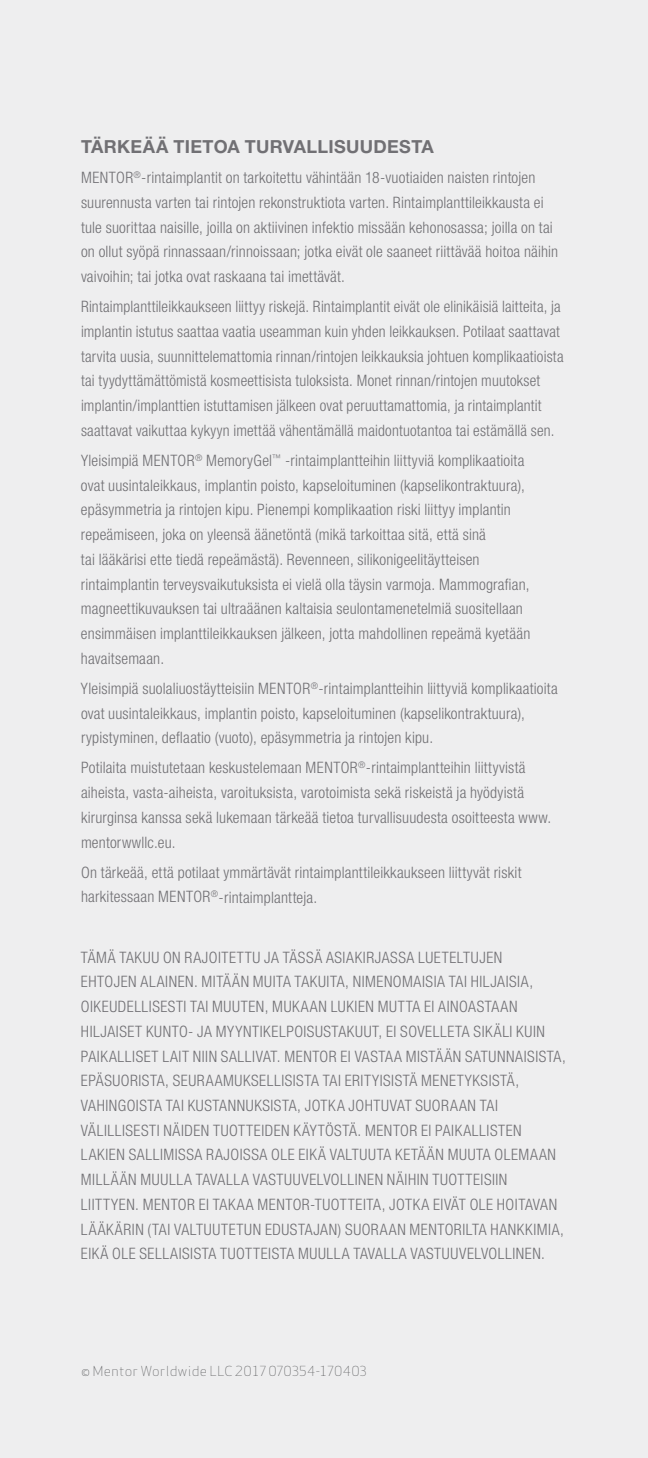
<style>
.page{position:relative;width:648px;height:1458px;background:#eeeeef}
.page>*{position:absolute;margin:0;border:0;box-sizing:border-box;transform-origin:0 0}
.t1{font:700 18px "Helvetica Neue LT Std";letter-spacing:.02em;color:#717074}
.t2{font:300 condensed 15.75px/24.8px "Helvetica Neue LT Std";letter-spacing:.015em;color:#717074}
.t3{font:300 condensed 15.75px/24.8px "Helvetica Neue LT Std";letter-spacing:.035em;color:#717074}
.body{font:300 13.5px "Apex Sans";letter-spacing:.02em;color:#57585a}
</style>
<div class="page">
<p class="t1" style="left:81px;top:136px;width:354px">TÄRKEÄÄ TIETOA TURVALLISUUDESTA</p>
<p class="t2" style="left:81px;top:165px;width:479px">MENTOR<sup>®</sup>-rintaimplantit on tarkoitettu vähintään 18-vuotiaiden naisten rintojen suurennusta varten tai rintojen rekonstruktiota varten. Rintaimplanttileikkausta ei tule suorittaa naisille, joilla on aktiivinen infektio missään kehonosassa; joilla on tai on ollut syöpä rinnassaan/rinnoissaan; jotka eivät ole saaneet riittävää hoitoa näihin vaivoihin; tai jotka ovat raskaana tai imettävät.</p>
<p class="t2" style="left:81px;top:294px;width:484px">Rintaimplanttileikkaukseen liittyy riskejä. Rintaimplantit eivät ole elinikäisiä laitteita, ja implantin istutus saattaa vaatia useamman kuin yhden leikkauksen. Potilaat saattavat tarvita uusia, suunnittelemattomia rinnan/rintojen leikkauksia johtuen komplikaatioista tai tyydyttämättömistä kosmeettisista tuloksista. Monet rinnan/rintojen muutokset implantin/implanttien istuttamisen jälkeen ovat peruuttamattomia, ja rintaimplantit saattavat vaikuttaa kykyyn imettää vähentämällä maidontuotantoa tai estämällä sen.</p>
<p class="t2" style="left:81px;top:448px;width:451px">Yleisimpiä MENTOR<sup>®</sup> MemoryGel<sup>™</sup> -rintaimplantteihin liittyviä komplikaatioita ovat uusintaleikkaus, implantin poisto, kapseloituminen (kapselikontraktuura), epäsymmetria ja rintojen kipu. Pienempi komplikaation riski liittyy implantin repeämiseen, joka on yleensä äänetöntä (mikä tarkoittaa sitä, että sinä<br>tai lääkärisi ette tiedä repeämästä). Revenneen, silikonigeelitäytteisen rintaimplantin terveysvaikutuksista ei vielä olla täysin varmoja. Mammografian, magneettikuvauksen tai ultraäänen kaltaisia seulontamenetelmiä suositellaan ensimmäisen implanttileikkauksen jälkeen, jotta mahdollinen repeämä kyetään havaitsemaan.</p>
<p class="t2" style="left:81px;top:676px;width:478px">Yleisimpiä suolaliuostäytteisiin MENTOR<sup>®</sup>-rintaimplantteihin liittyviä komplikaatioita ovat uusintaleikkaus, implantin poisto, kapseloituminen (kapselikontraktuura), rypistyminen, deflaatio (vuoto), epäsymmetria ja rintojen kipu.</p>
<p class="t2" style="left:81px;top:755px;width:472px">Potilaita muistutetaan keskustelemaan MENTOR<sup>®</sup>-rintaimplantteihin liittyvistä aiheista, vasta-aiheista, varoituksista, varotoimista sekä riskeistä ja hyödyistä kirurginsa kanssa sekä lukemaan tärkeää tietoa turvallisuudesta osoitteesta www. mentorwwllc.eu.</p>
<p class="t2" style="left:81px;top:860px;width:442px">On tärkeää, että potilaat ymmärtävät rintaimplanttileikkaukseen liittyvät riskit harkitessaan MENTOR<sup>®</sup>-rintaimplantteja.</p>
<p class="t3" style="left:81px;top:944px;width:486px">TÄMÄ TAKUU ON RAJOITETTU JA TÄSSÄ ASIAKIRJASSA LUETELTUJEN<br>EHTOJEN ALAINEN. MITÄÄN MUITA TAKUITA, NIMENOMAISIA TAI HILJAISIA, OIKEUDELLISESTI TAI MUUTEN, MUKAAN LUKIEN MUTTA EI AINOASTAAN HILJAISET KUNTO- JA MYYNTIKELPOISUSTAKUUT, EI SOVELLETA SIKÄLI KUIN PAIKALLISET LAIT NIIN SALLIVAT. MENTOR EI VASTAA MISTÄÄN SATUNNAISISTA, EPÄSUORISTA, SEURAAMUKSELLISISTA TAI ERITYISISTÄ MENETYKSISTÄ, VAHINGOISTA TAI KUSTANNUKSISTA, JOTKA JOHTUVAT SUORAAN TAI VÄLILLISESTI NÄIDEN TUOTTEIDEN KÄYTÖSTÄ. MENTOR EI PAIKALLISTEN LAKIEN SALLIMISSA RAJOISSA OLE EIKÄ VALTUUTA KETÄÄN MUUTA OLEMAAN MILLÄÄN MUULLA TAVALLA VASTUUVELVOLLINEN NÄIHIN TUOTTEISIIN LIITTYEN. MENTOR EI TAKAA MENTOR-TUOTTEITA, JOTKA EIVÄT OLE HOITAVAN LÄÄKÄRIN (TAI VALTUUTETUN EDUSTAJAN) SUORAAN MENTORILTA HANKKIMIA, EIKÄ OLE SELLAISISTA TUOTTEISTA MUULLA TAVALLA VASTUUVELVOLLINEN.</p>
<p class="body" style="left:81px;top:1363px;width:287px">© Mentor Worldwide LLC 2017 070354-170403</p>
</div>
